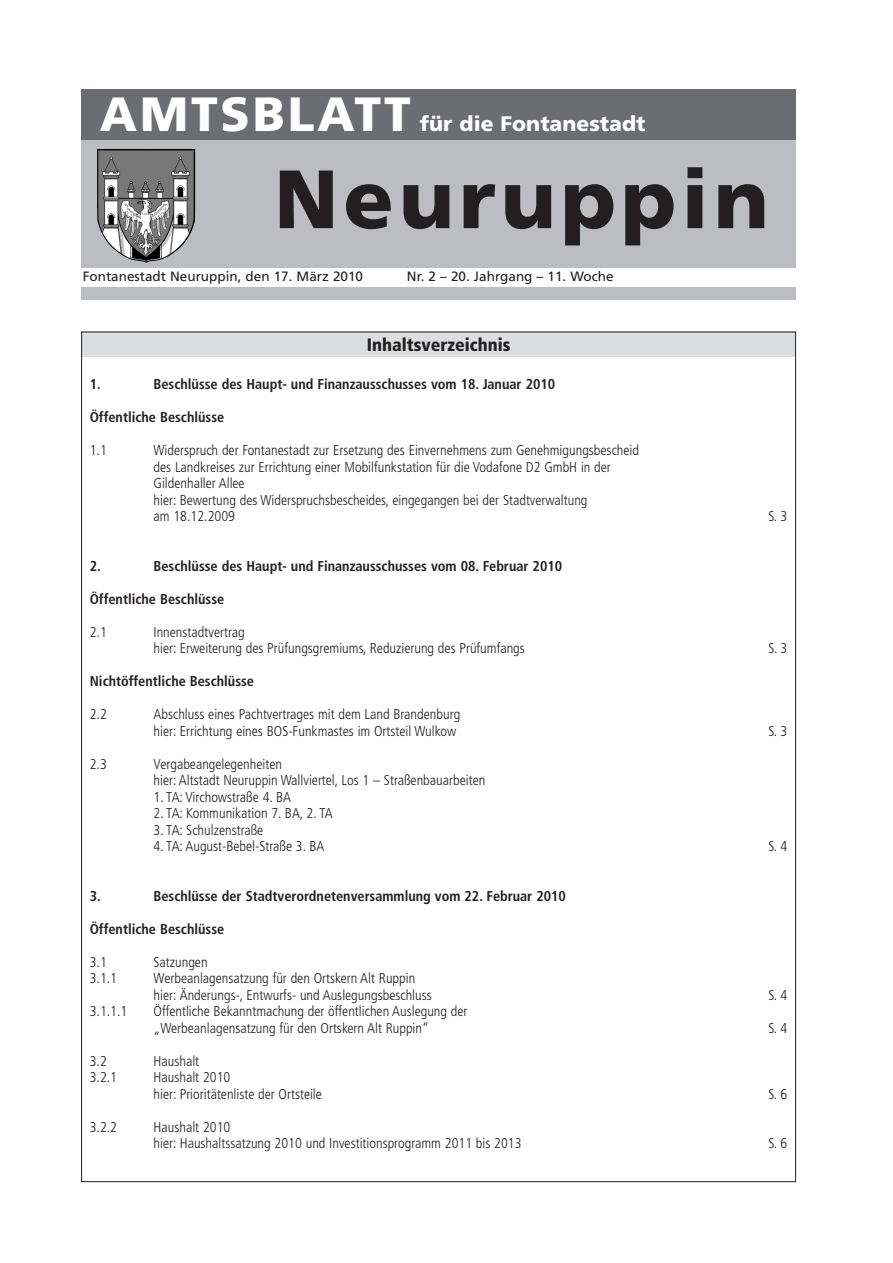
<style>
.page{position:relative;width:893px;height:1263px;background:#fff}
.page>*{position:absolute;margin:0;border:0;box-sizing:border-box;transform-origin:0 0}
.t1{font:900 82.5px "Frutiger";letter-spacing:.06em;color:#231f20}
.t2{font:900 48px "Frutiger";letter-spacing:.06em;color:#fff}
.t3{font:900 21px "Frutiger";color:#fff}
.t4{font:900 condensed 18px "Frutiger";color:#231f20}
.t5{font:300 condensed 14.25px/16.5px "Frutiger";color:#231f20}
.t6{font:700 condensed 14.25px "Frutiger";color:#231f20}
.t7{font:13.5px "Frutiger";color:#231f20}
</style>
<div class="page">
<div style="left:81px;top:89px;width:715px;height:51px;background:#6c6d70"></div>
<div style="left:81px;top:140px;width:715px;height:128px;background:#bcbdc0"></div>
<img style="left:173px;top:149px;width:22px;height:104px">
<div style="left:81px;top:287px;width:715px;height:12px;background:#bcbdc0"></div>
<div style="left:81px;top:332px;width:715px;height:25px;background:#dcdddf"></div>
<h2 class="t2" style="left:100px;top:95px;width:312px">AMTSBLATT</h2>
<h3 class="t3" style="left:420px;top:116px;width:227px">für die Fontanestadt</h3>
<h1 class="t1" style="left:274px;top:166px;width:496px">Neuruppin</h1>
<p class="t7" style="left:83px;top:271px;width:282px">Fontanestadt Neuruppin, den 17. März 2010</p>
<p class="t7" style="left:407px;top:271px;width:208px">Nr. 2 – 20. Jahrgang – 11. Woche</p>
<p class="t4" style="left:367px;top:337px;width:145px">Inhaltsverzeichnis</p>
<p class="t6" style="left:90px;top:378px;width:13px">1.</p>
<p class="t6" style="left:153px;top:378px;width:403px">Beschlüsse des Haupt- und Finanzausschusses vom 18. Januar 2010</p>
<p class="t6" style="left:90px;top:411px;width:136px">Öffentliche Beschlüsse</p>
<p class="t5" style="left:90px;top:443px;width:19px">1.1</p>
<p class="t5" style="left:153px;top:443px;width:487px">Widerspruch der Fontanestadt zur Ersetzung des Einvernehmens zum Genehmigungsbescheid des Landkreises zur Errichtung einer Mobilfunkstation für die Vodafone D2 GmbH in der Gildenhaller Allee<br>hier: Bewertung des Widerspruchsbescheides, eingegangen bei der Stadtverwaltung<br>am 18.12.2009</p>
<p class="t6" style="left:90px;top:560px;width:13px">2.</p>
<p class="t6" style="left:153px;top:560px;width:410px">Beschlüsse des Haupt- und Finanzausschusses vom 08. Februar 2010</p>
<p class="t6" style="left:90px;top:593px;width:136px">Öffentliche Beschlüsse</p>
<p class="t5" style="left:90px;top:625px;width:19px">2.1</p>
<p class="t5" style="left:153px;top:625px;width:373px">Innenstadtvertrag<br>hier: Erweiterung des Prüfungsgremiums, Reduzierung des Prüfumfangs</p>
<p class="t6" style="left:90px;top:675px;width:166px">Nichtöffentliche Beschlüsse</p>
<p class="t5" style="left:90px;top:707px;width:19px">2.2</p>
<p class="t5" style="left:153px;top:707px;width:308px">Abschluss eines Pachtvertrages mit dem Land Brandenburg hier: Errichtung eines BOS-Funkmastes im Ortsteil Wulkow</p>
<p class="t5" style="left:768px;top:509px;width:21px">S. 3</p>
<p class="t5" style="left:768px;top:641px;width:21px">S. 3</p>
<p class="t5" style="left:768px;top:724px;width:21px">S. 3</p>
<p class="t5" style="left:90px;top:757px;width:19px">2.3</p>
<p class="t5" style="left:153px;top:757px;width:333px">Vergabeangelegenheiten<br>hier: Altstadt Neuruppin Wallviertel, Los 1 – Straßenbauarbeiten</p>
<p class="t5" style="left:153px;top:790px;width:139px">1. TA: Virchowstraße 4. BA</p>
<p class="t5" style="left:153px;top:806px;width:181px">2. TA: Kommunikation 7. BA, 2. TA</p>
<p class="t5" style="left:153px;top:823px;width:111px">3. TA: Schulzenstraße</p>
<p class="t5" style="left:153px;top:839px;width:172px">4. TA: August-Bebel-Straße 3. BA</p>
<p class="t5" style="left:768px;top:839px;width:21px">S. 4</p>
<p class="t6" style="left:90px;top:890px;width:13px">3.</p>
<p class="t6" style="left:153px;top:890px;width:414px">Beschlüsse der Stadtverordnetenversammlung vom 22. Februar 2010</p>
<p class="t6" style="left:90px;top:923px;width:136px">Öffentliche Beschlüsse</p>
<p class="t5" style="left:90px;top:955px;width:19px">3.1</p>
<p class="t5" style="left:153px;top:955px;width:56px">Satzungen</p>
<p class="t5" style="left:90px;top:971px;width:29px">3.1.1</p>
<p class="t5" style="left:153px;top:971px;width:280px">Werbeanlagensatzung für den Ortskern Alt Ruppin hier: Änderungs-, Entwurfs- und Auslegungsbeschluss</p>
<p class="t5" style="left:768px;top:988px;width:21px">S. 4</p>
<p class="t5" style="left:90px;top:1004px;width:39px">3.1.1.1</p>
<p class="t5" style="left:153px;top:1004px;width:315px">Öffentliche Bekanntmachung der öffentlichen Auslegung der „Werbeanlagensatzung für den Ortskern Alt Ruppin“</p>
<p class="t5" style="left:768px;top:1021px;width:21px">S. 4</p>
<p class="t5" style="left:90px;top:1054px;width:19px">3.2</p>
<p class="t5" style="left:153px;top:1054px;width:47px">Haushalt</p>
<p class="t5" style="left:90px;top:1070px;width:29px">3.2.1</p>
<p class="t5" style="left:153px;top:1070px;width:170px">Haushalt 2010<br>hier: Prioritätenliste der Ortsteile</p>
<p class="t5" style="left:90px;top:1120px;width:29px">3.2.2</p>
<p class="t5" style="left:153px;top:1120px;width:369px">Haushalt 2010<br>hier: Haushaltssatzung 2010 und Investitionsprogramm 2011 bis 2013</p>
<p class="t5" style="left:768px;top:1087px;width:21px">S. 6</p>
<p class="t5" style="left:768px;top:1136px;width:21px">S. 6</p>
</div>
